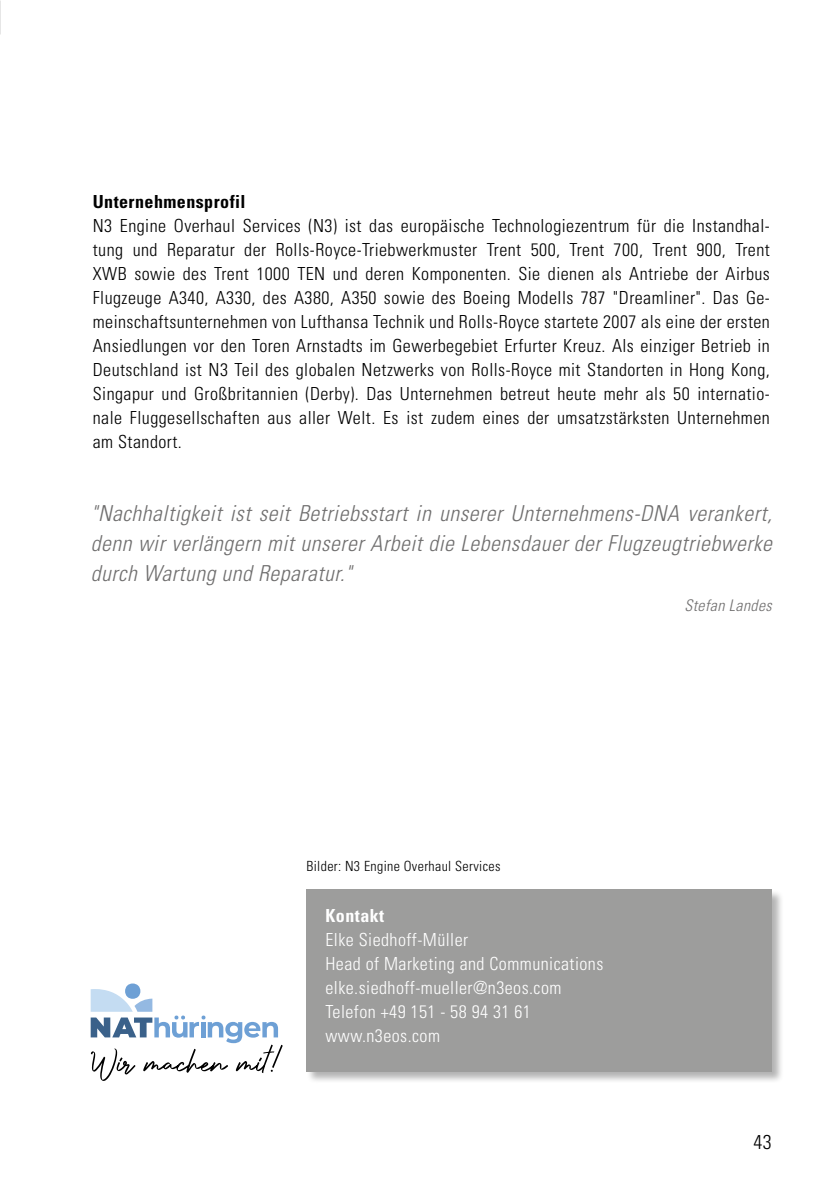
<style>
.page{position:relative;width:840px;height:1191px;background:#fff}
.page>*{position:absolute;margin:0;border:0;box-sizing:border-box;transform-origin:0 0}
.t1{font:italic 300 condensed 22px/30px "Univers";letter-spacing:.025em;color:#706f6f;text-align:justify}
.t2{font:300 condensed 20px "Univers";color:#000}
.t3{font:300 condensed 18px/24px "Univers";letter-spacing:.025em;color:#000;text-align:justify}
.t4{font:300 condensed 18px/24px "Univers";letter-spacing:.025em;color:#fff}
.t5{font:700 condensed 18px "Univers";letter-spacing:.025em;color:#000}
.t6{font:700 condensed 18px "Univers";letter-spacing:.025em;color:#fff}
.t7{font:italic 300 condensed 16px "Univers";letter-spacing:.025em;color:#706f6f}
.t8{font:300 condensed 14px "Univers";letter-spacing:.025em;color:#000}
</style>
<div class="page">
<div style="left:306px;top:889px;width:477px;height:195px;background:#000;opacity:.3"></div>
<div style="left:306px;top:889px;width:465px;height:182px;background:#9d9d9c"></div>
<svg style="left:91px;top:983px;width:191px;height:98px"></svg>
<p class="t5" style="left:93px;top:190px;width:154px">Unternehmensprofil</p>
<p class="t3" style="left:93px;top:213px;width:678px">N3 Engine Overhaul Services (N3) ist das europäische Technologiezentrum für die Instandhal&shy;tung und Reparatur der Rolls-Royce-Triebwerkmuster Trent 500, Trent 700, Trent 900, Trent XWB sowie des Trent 1000 TEN und deren Komponenten. Sie dienen als Antriebe der Airbus Flugzeuge A340, A330, des A380, A350 sowie des Boeing Modells 787 "Dreamliner". Das Ge&shy;meinschaftsunternehmen von Lufthansa Technik und Rolls-Royce startete 2007 als eine der ersten Ansiedlungen vor den Toren Arnstadts im Gewerbegebiet Erfurter Kreuz. Als einziger Betrieb in Deutschland ist N3 Teil des globalen Netzwerks von Rolls-Royce mit Standorten in Hong Kong, Singapur und Großbritannien (Derby). Das Unternehmen betreut heute mehr als 50 internatio&shy;nale Fluggesellschaften aus aller Welt. Es ist zudem eines der umsatzstärksten Unternehmen am Standort.</p>
<p class="t1" style="left:91px;top:498px;width:682px">"Nachhaltigkeit ist seit Betriebsstart in unserer Unternehmens-DNA verankert, denn wir verlängern mit unserer Arbeit die Lebensdauer der Flugzeugtriebwerke durch Wartung und Reparatur."</p>
<p class="t7" style="left:684px;top:595px;width:89px">Stefan Landes</p>
<p class="t8" style="left:306px;top:858px;width:195px">Bilder: N3 Engine Overhaul Services</p>
<p class="t6" style="left:325px;top:904px;width:60px">Kontakt</p>
<p class="t4" style="left:325px;top:927px;width:279px">Elke Siedhoff-Müller<br>Head of Marketing and Communications elke.siedhoff-mueller@n3eos.com<br>Telefon +49 151 - 58 94 31 61 www.n3eos.com</p>
<p class="t2" style="left:753px;top:1129px;width:20px">43</p>
</div>
